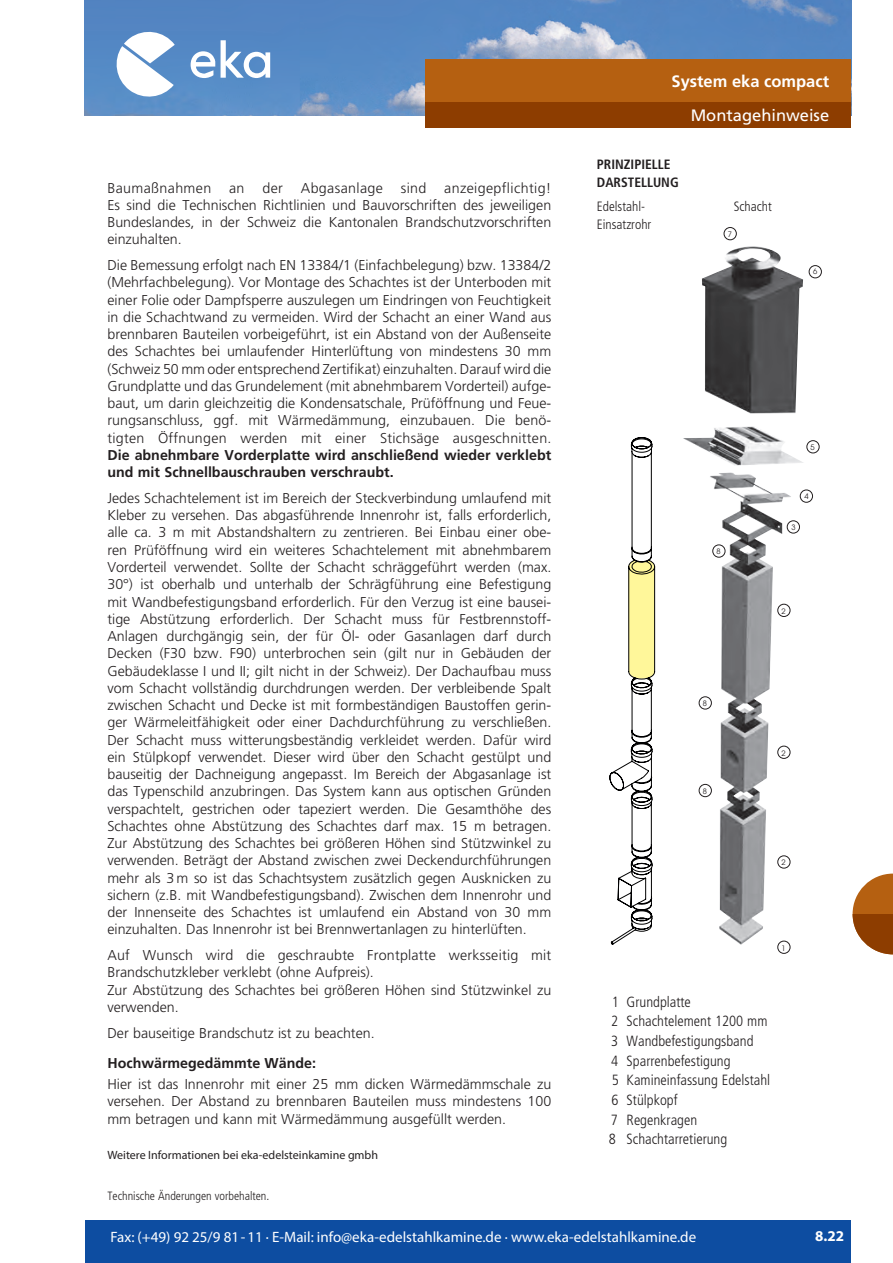
<style>
.page{position:relative;width:893px;height:1263px;background:#fff}
.page>*{position:absolute;margin:0;border:0;box-sizing:border-box;transform-origin:0 0}
.t1{font:700 16.5px "Frutiger";color:#fff}
.t2{font:16.5px "Frutiger Roman 2";color:#fff}
.t3{font:15px "Myriad Pro";color:#fff}
.t4{font:700 15px "Myriad Pro";color:#fff}
.t5{font:14.7px/19.6px "Frutiger Light Cn 3";color:#231f20}
.t6{font:300 14.25px/17.2px "Frutiger";color:#231f20;text-align:justify}
.t7{font:700 14.25px/17.2px "Frutiger";color:#231f20}
.t8{font:300 14.25px "Frutiger";letter-spacing:.025em;color:#231f20}
.t9{font:13.5px/18px "Frutiger Light Cn 3";color:#231f20}
.t10{font:700 condensed 13.5px/18px "Frutiger";color:#231f20}
.t11{font:12px "Myriad Pro Regular 6";color:#231f20}
.t12{font:12px "Frutiger Light Cn 3";color:#231f20}
.t13{font:7.5px "Avant Garde";color:#231f20}
</style>
<div class="page">
<img style="left:85px;top:0;width:766px;height:115px">
<svg style="left:113px;top:28px;width:62px;height:72px"></svg>
<svg style="left:191px;top:51px;width:24px;height:27px"></svg>
<svg style="left:221px;top:40px;width:49px;height:38px"></svg>
<div style="left:85px;top:1220px;width:765px;height:43px;background:#0d4da1"></div>
<div style="left:425px;top:60px;width:425px;height:42px;background:#b56011"></div>
<div style="left:425px;top:102px;width:425px;height:26px;background:#8d3d00"></div>
<img style="left:683px;top:246px;width:121px;height:699px">
<div style="left:778px;top:941px;width:12px;height:12px;background:#fff;border-radius:50%"></div>
<div style="left:777px;top:941px;width:13px;height:12px;border:1px solid #231f20;border-radius:50%"></div>
<div style="left:778px;top:856px;width:12px;height:12px;background:#fff;border-radius:50%"></div>
<div style="left:777px;top:855px;width:13px;height:13px;border:1px solid #231f20;border-radius:50%"></div>
<div style="left:699px;top:784px;width:12px;height:13px;background:#fff;border-radius:50%"></div>
<div style="left:699px;top:784px;width:13px;height:13px;border:1px solid #231f20;border-radius:50%"></div>
<div style="left:699px;top:697px;width:12px;height:12px;background:#fff;border-radius:50%"></div>
<div style="left:699px;top:696px;width:13px;height:13px;border:1px solid #231f20;border-radius:50%"></div>
<div style="left:778px;top:746px;width:12px;height:12px;background:#fff;border-radius:50%"></div>
<div style="left:777px;top:746px;width:13px;height:13px;border:1px solid #231f20;border-radius:50%"></div>
<div style="left:778px;top:604px;width:12px;height:12px;background:#fff;border-radius:50%"></div>
<div style="left:777px;top:604px;width:13px;height:13px;border:1px solid #231f20;border-radius:50%"></div>
<div style="left:809px;top:265px;width:13px;height:13px;border:1px solid #231f20;border-radius:50%"></div>
<div style="left:724px;top:227px;width:13px;height:13px;border:1px solid #231f20;border-radius:50%"></div>
<svg style="left:609px;top:437px;width:47px;height:508px"></svg>
<hr style="left:632px;top:453px;width:1px;height:95px;background:#000001">
<div style="left:713px;top:545px;width:12px;height:12px;background:#fff;border-radius:50%"></div>
<div style="left:712px;top:545px;width:13px;height:12px;border:1px solid #231f20;border-radius:50%"></div>
<div style="left:800px;top:490px;width:12px;height:12px;background:#fff;border-radius:50%"></div>
<div style="left:800px;top:490px;width:13px;height:12px;border:1px solid #231f20;border-radius:50%"></div>
<div style="left:807px;top:440px;width:12px;height:13px;border:1px solid #231f20;border-radius:50%"></div>
<div style="left:787px;top:521px;width:12px;height:12px;background:#fff;border-radius:50%"></div>
<div style="left:787px;top:521px;width:13px;height:12px;border:1px solid #231f20;border-radius:50%"></div>
<svg style="left:853px;top:873px;width:40px;height:41px"></svg>
<svg style="left:853px;top:914px;width:40px;height:40px;fill:#8d3d00"></svg>
<p class="t1" style="left:671px;top:72px;width:159px">System eka compact</p>
<p class="t6" style="left:107px;top:179px;width:446px;text-indent:337px">anzeigepflichtig!<br>Es sind die Technischen Richtlinien und Bauvorschriften des jeweiligen Bundeslandes, in der Schweiz die Kantonalen Brandschutzvorschriften einzuhalten.</p>
<p class="t6" style="left:107px;top:257px;width:446px">Die Bemessung erfolgt nach EN 13384/1 (Einfachbelegung) bzw. 13384/2 (Mehrfachbelegung). Vor Montage des Schachtes ist der Unterboden mit einer Folie oder Dampfsperre auszulegen um Eindringen von Feuchtigkeit in die Schachtwand zu vermeiden. Wird der Schacht an einer Wand aus brennbaren Bauteilen vorbeigeführt, ist ein Abstand von der Außenseite des Schachtes bei umlaufender Hinterlüftung von mindestens 30 mm (Schweiz 50 mm oder entsprechend Zertifikat) einzuhalten. Darauf wird die Grundplatte und das Grundelement (mit abnehmbarem Vorderteil) aufge&shy;baut, um darin gleichzeitig die Kondensatschale, Prüföffnung und Feue&shy;rungsanschluss, ggf. mit Wärmedämmung, einzubauen. Die benö&shy;tigten Öffnungen werden mit einer Stichsäge ausgeschnitten.</p>
<p class="t7" style="left:107px;top:446px;width:445px">Die abnehmbare Vorderplatte wird anschließend wieder verklebt und mit Schnellbauschrauben verschraubt.</p>
<p class="t6" style="left:107px;top:490px;width:445px">Jedes Schachtelement ist im Bereich der Steckverbindung umlaufend mit Kleber zu versehen. Das abgasführende Innenrohr ist, falls erforderlich, alle ca. 3 m mit Abstandshaltern zu zentrieren. Bei Einbau einer obe&shy;ren Prüföffnung wird ein weiteres Schachtelement mit abnehmbarem Vorderteil verwendet. Sollte der Schacht schräggeführt werden (max.<br>30°) ist oberhalb und unterhalb der Schrägführung eine Befestigung mit Wandbefestigungsband erforderlich. Für den Verzug ist eine bausei&shy;tige Abstützung erforderlich. Der Schacht muss für Festbrennstoff-Anlagen durchgängig sein, der für Öl- oder Gasanlagen darf durch Decken (F30 bzw. F90) unterbrochen sein (gilt nur in Gebäuden der Gebäudeklasse I und II; gilt nicht in der Schweiz). Der Dachaufbau muss vom Schacht vollständig durchdrungen werden. Der verbleibende Spalt zwischen Schacht und Decke ist mit formbeständigen Baustoffen gerin&shy;ger Wärmeleitfähigkeit oder einer Dachdurchführung zu verschließen.<br>Der Schacht muss witterungsbeständig verkleidet werden. Dafür wird ein Stülpkopf verwendet. Dieser wird über den Schacht gestülpt und bauseitig der Dachneigung angepasst. Im Bereich der Abgasanlage ist das Typenschild anzubringen. Das System kann aus optischen Gründen verspachtelt, gestrichen oder tapeziert werden. Die Gesamthöhe des Schachtes ohne Abstützung des Schachtes darf max. 15 m betragen.<br>Zur Abstützung des Schachtes bei größeren Höhen sind Stützwinkel zu verwenden. Beträgt der Abstand zwischen zwei Deckendurchführungen mehr als 3 m so ist das Schachtsystem zusätzlich gegen Ausknicken zu sichern (z.B. mit Wandbefestigungsband). Zwischen dem Innenrohr und der Innenseite des Schachtes ist umlaufend ein Abstand von 30 mm einzuhalten. Das Innenrohr ist bei Brennwertanlagen zu hinterlüften.</p>
<p class="t6" style="left:107px;top:947px;width:445px;text-align:left">Auf Wunsch wird die geschraubte Frontplatte werksseitig mit Brandschutzkleber verklebt (ohne Aufpreis).<br>Zur Abstützung des Schachtes bei größeren Höhen sind Stützwinkel zu verwenden.</p>
<p class="t6" style="left:107px;top:1024px;width:269px">Der bauseitige Brandschutz ist zu beachten.</p>
<p class="t7" style="left:107px;top:1054px;width:210px">Hochwärmegedämmte Wände:</p>
<p class="t6" style="left:107px;top:1076px;width:445px">Hier ist das Innenrohr mit einer 25 mm dicken Wärmedämmschale zu versehen. Der Abstand zu brennbaren Bauteilen muss mindestens 100 mm betragen und kann mit Wärmedämmung ausgefüllt werden.</p>
<p class="t11" style="left:107px;top:1148px;width:272px">Weitere Informationen bei eka-edelsteinkamine gmbh</p>
<p class="t8" style="left:107px;top:180px;width:105px">Baumaßnahmen</p>
<p class="t6" style="left:229px;top:179px;width:17px">an</p>
<p class="t6" style="left:262px;top:179px;width:22px">der</p>
<p class="t8" style="left:301px;top:180px;width:84px">Abgasanlage</p>
<p class="t6" style="left:401px;top:179px;width:27px">sind</p>
<p class="t12" style="left:107px;top:1189px;width:163px">Technische Änderungen vorbehalten.</p>
<p class="t10" style="left:597px;top:155px;width:83px">PRINZIPIELLE<br>DARSTELLUNG</p>
<p class="t2" style="left:691px;top:106px;width:140px">Montagehinweise</p>
<p class="t9" style="left:597px;top:197px;width:56px">Edelstahl-<br>Einsatzrohr</p>
<p class="t9" style="left:734px;top:197px;width:39px">Schacht</p>
<p class="t13" style="left:728px;top:230px;width:6px">7</p>
<p class="t13" style="left:813px;top:267px;width:6px">6</p>
<p class="t13" style="left:716px;top:547px;width:6px">8</p>
<p class="t13" style="left:810px;top:443px;width:6px">5</p>
<p class="t13" style="left:804px;top:492px;width:6px">4</p>
<p class="t13" style="left:791px;top:522px;width:6px">3</p>
<p class="t13" style="left:781px;top:606px;width:6px">2</p>
<p class="t13" style="left:703px;top:699px;width:6px">8</p>
<p class="t13" style="left:703px;top:787px;width:6px">8</p>
<p class="t13" style="left:781px;top:748px;width:6px">2</p>
<p class="t13" style="left:781px;top:858px;width:6px">2</p>
<p class="t13" style="left:781px;top:944px;width:6px">1</p>
<p class="t5" style="left:609px;top:992px;width:163px">1 Grundplatte<br>2 Schachtelement 1200 mm<br>3 Wandbefestigungsband<br>4 Sparrenbefestigung<br>5 Kamineinfassung Edelstahl<br>6 Stülpkopf<br>7 Regenkragen<br>8 Schachtarretierung</p>
<p class="t3" style="left:111px;top:1227px;width:587px">Fax: (+49) 92 25/9 81-11 · E-Mail: info@eka-edelstahlkamine.de · www.eka-edelstahlkamine.de</p>
<p class="t4" style="left:815px;top:1226px;width:30px">8.22</p>
<p class="t4" style="left:815px;top:1235px;width:30px">2.55</p>
</div>
